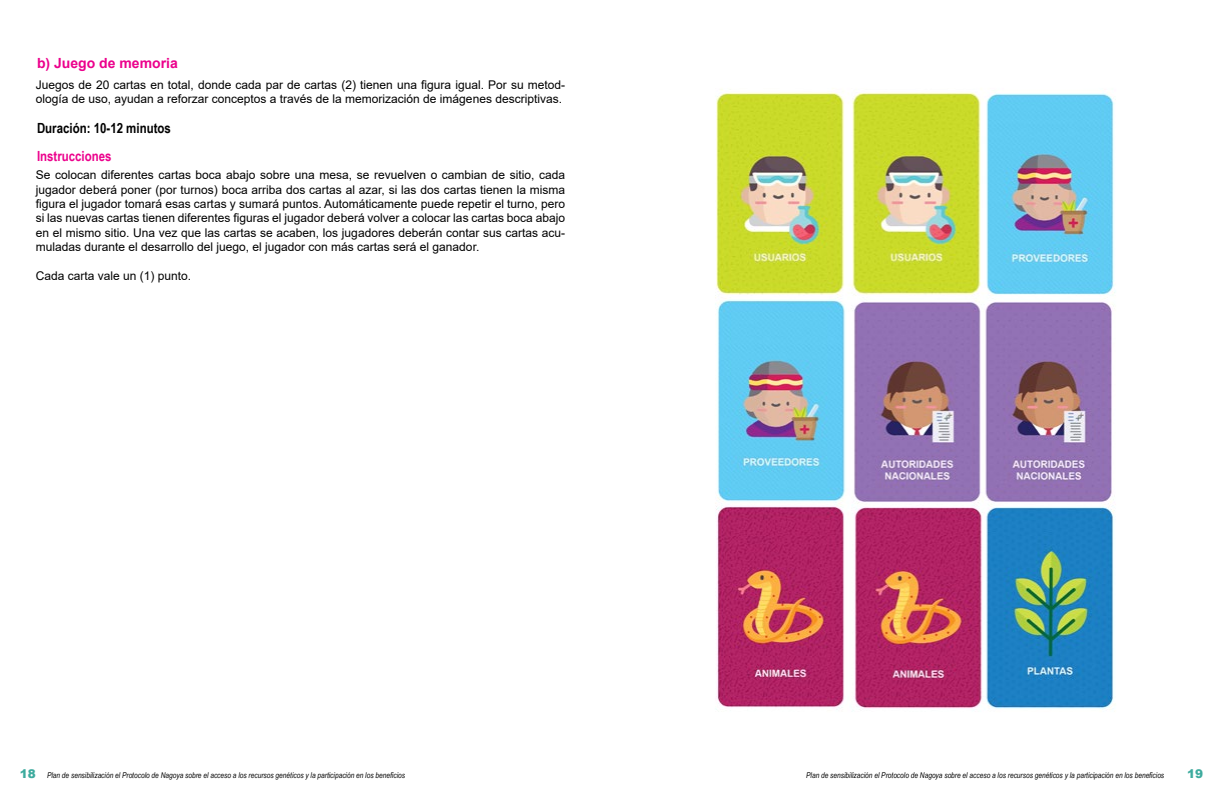
<style>
.page{position:relative;width:1224px;height:792px;background:#fff}
.page>*{position:absolute;margin:0;border:0;box-sizing:border-box;transform-origin:0 0}
.t1{font:700 14px "Arial Narrow";color:#000}
.t2{font:700 14px "Arial";color:#ec008c}
.t3{font:700 14px "Arial Narrow";color:#ec008c}
.t4{font:12px/14.4px "Arial";color:#000}
.t5{font:900 12px "Arial";color:#3dab9e}
.t6{font:italic 8px "Arial Narrow";color:#000}
.s1{font-family:"Arial";font-weight:900;font-style:normal;font-size:12px;color:#3dab9e}
</style>
<div class="page">
<img style="left:715px;top:89px;width:401px;height:621px">
<p class="t2" style="left:37px;top:53px;width:142px">b) Juego de memoria</p>
<p class="t4" style="left:36px;top:77px;width:531px">Juegos de 20 cartas en total, donde cada par de cartas (2) tienen una figura igual. Por su metod&shy;ología de uso, ayudan a reforzar conceptos a través de la memorización de imágenes descriptivas.</p>
<p class="t1" style="left:37px;top:117px;width:135px">Duración: 10-12 minutos</p>
<p class="t3" style="left:37px;top:146px;width:76px">Instrucciones</p>
<p class="t4" style="left:36px;top:168px;width:531px;text-align:justify">Se colocan diferentes cartas boca abajo sobre una mesa, se revuelven o cambian de sitio, cada jugador deberá poner (por turnos) boca arriba dos cartas al azar, si las dos cartas tienen la misma figura el jugador tomará esas cartas y sumará puntos. Automáticamente puede repetir el turno, pero si las nuevas cartas tienen diferentes figuras el jugador deberá volver a colocar las cartas boca abajo en el mismo sitio. Una vez que las cartas se acaben, los jugadores deberán contar sus cartas acu&shy;muladas durante el desarrollo del juego, el jugador con más cartas será el ganador.</p>
<p class="t4" style="left:36px;top:268px;width:157px">Cada carta vale un (1) punto.</p>
<p class="t6" style="left:20px;top:769px;width:387px"><span class="s1">18</span> Plan de sensibilización el Protocolo de Nagoya sobre el acceso a los recursos genéticos y la participación en los beneficios</p>
<p class="t6" style="left:806px;top:769px;width:360px">Plan de sensibilización el Protocolo de Nagoya sobre el acceso a los recursos genéticos y la participación en los beneficios</p>
<p class="t5" style="left:1187px;top:765px;width:18px">19</p>
</div>
